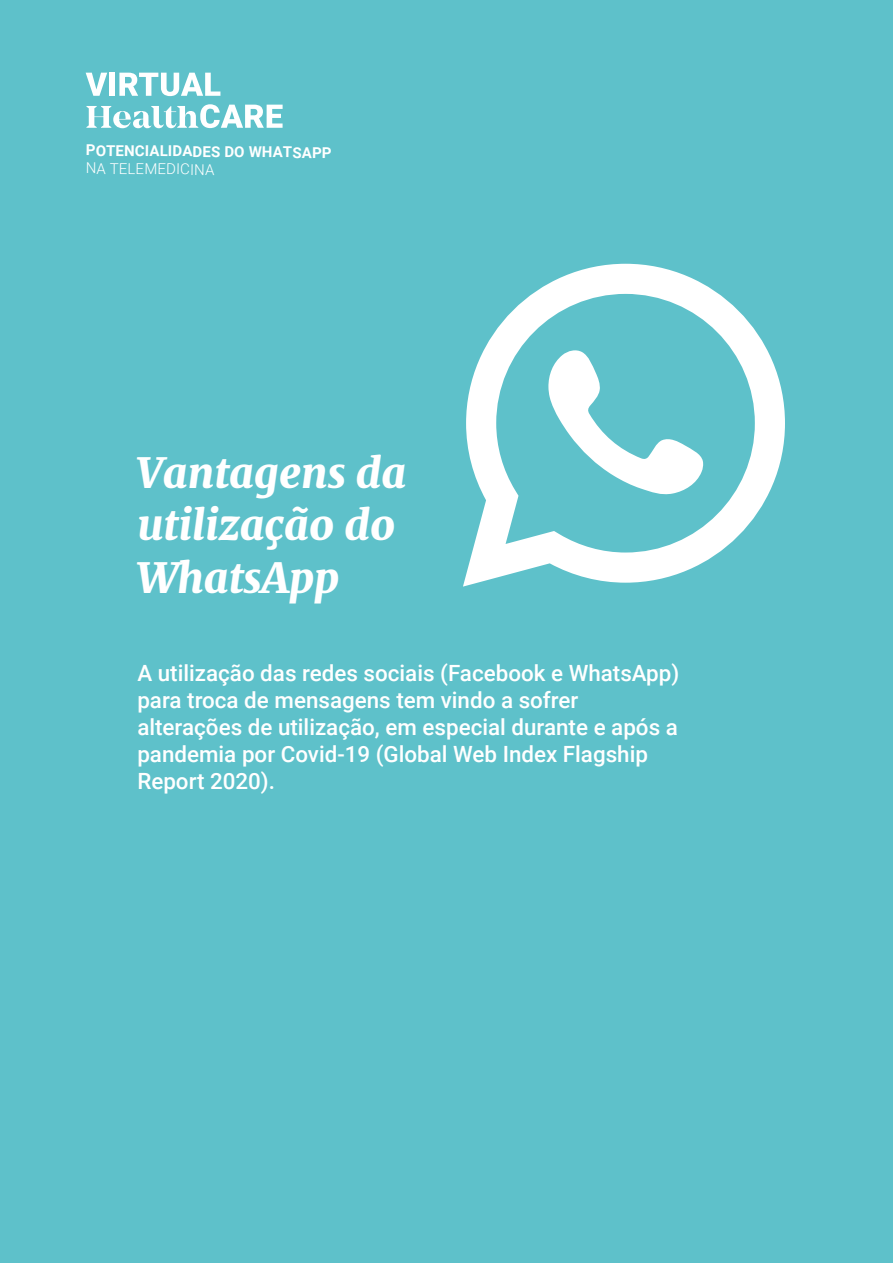
<style>
.page{position:relative;width:893px;height:1263px;background:#5ec1ca}
.page>*{position:absolute;margin:0;border:0;box-sizing:border-box;transform-origin:0 0}
.t1{font:italic 900 42px/52.5px "Merriweather";color:#fff}
.t2{font:500 22.35px/27px "Roboto";color:#fff}
.t3{font:700 15px "Roboto";color:#fff}
.t4{font:300 15px "Roboto";color:#fff}
</style>
<div class="page">
<svg style="left:86px;top:73px;width:21px;height:23px"></svg>
<div style="left:110px;top:73px;width:5px;height:23px;background:#fff"></div>
<svg style="left:119px;top:73px;width:101px;height:23px"></svg>
<svg style="left:86px;top:104px;width:197px;height:24px"></svg>
<svg style="left:463px;top:264px;width:322px;height:323px"></svg>
<svg style="left:548px;top:349px;width:156px;height:147px"></svg>
<p class="t3" style="left:86px;top:139px;width:247px;rotate:1deg">POTENCIALIDADES DO WHATSAPP</p>
<p class="t4" style="left:86px;top:157px;width:130px;rotate:1deg">NA TELEMEDICINA</p>
<h1 class="t1" style="left:137px;top:445px;width:271px">Vantagens da utilização do<br>WhatsApp</h1>
<p class="t2" style="left:137px;top:659px;width:543px">A utilização das redes sociais (Facebook e WhatsApp) para troca de mensagens tem vindo a sofrer alterações de utilização, em especial durante e após a pandemia por Covid-19 (Global Web Index Flagship Report 2020).</p>
</div>
